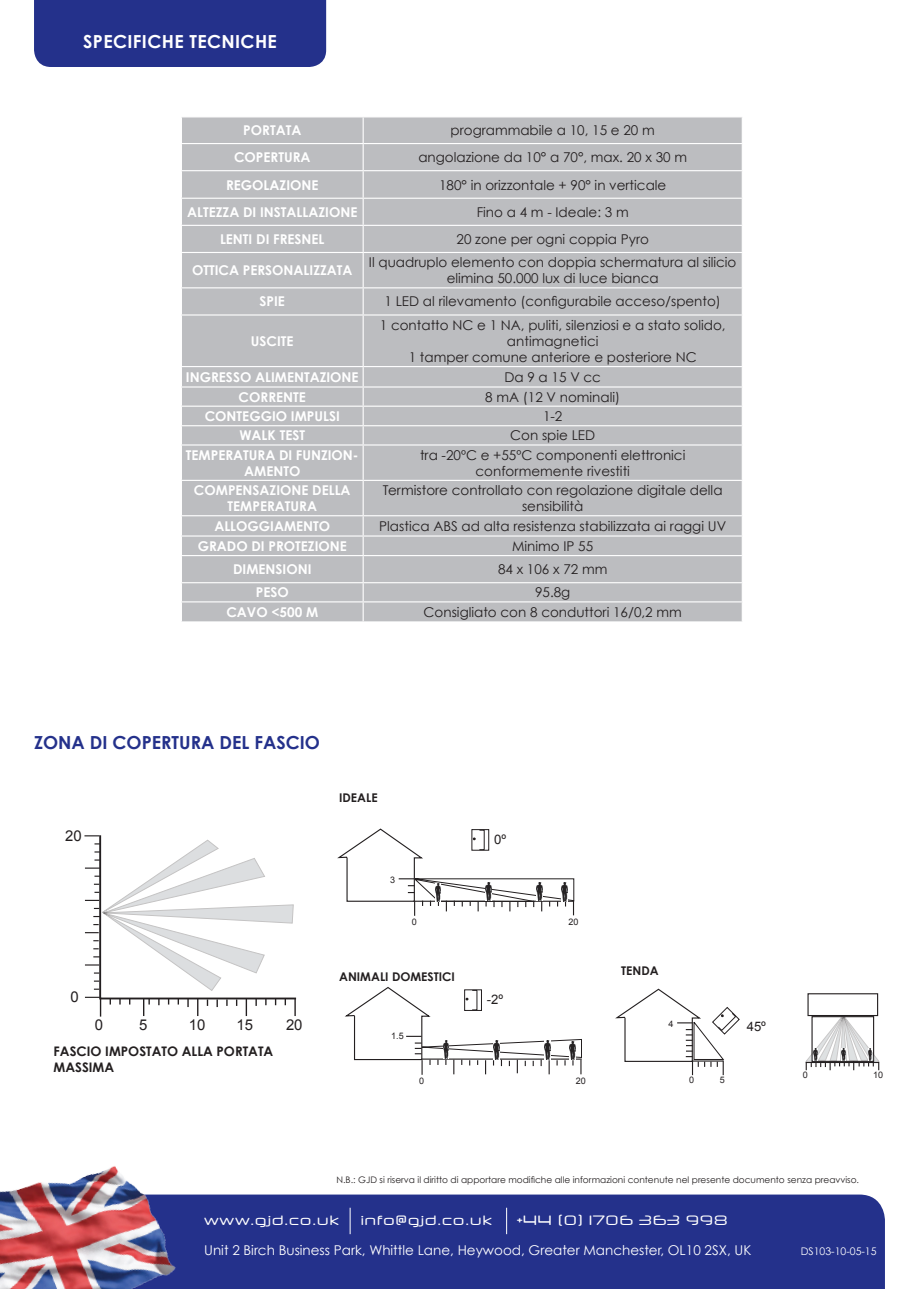
<style>
.page{position:relative;width:919px;height:1289px;background:#fff}
.page>*{position:absolute;margin:0;border:0;box-sizing:border-box;transform-origin:0 0}
.t1{font:700 18px "Century Gothic";color:#24318b}
.t2{font:700 18px "Century Gothic";letter-spacing:.02em;color:#fff}
.t3{font:14.85px "Arial";color:#231f20}
.t4{font:13.5px/16.2px "Century Gothic";color:#231f20;text-align:center}
.t5{font:700 13.5px/16.2px "Century Gothic";color:#fff;text-align:center}
.t6{font:13.5px "Century Gothic";color:#fff}
.t7{font:13.5px "Neuropol X Free";letter-spacing:.02em;color:#fff}
.t8{font:700 13.2px/15.8px "Century Gothic";color:#231f20}
.t9{font:13.05px "Arial";color:#231f20}
.t10{font:700 12px "Century Gothic";color:#231f20}
.t11{font:10.5px "Century Gothic";color:#fff}
.t12{font:9px "Century Gothic";color:#231f20}
.t13{font:9px "Arial";color:#231f20}
</style>
<div class="page">
<div style="left:183px;top:1194px;width:701px;height:94px;background:#24318b"></div>
<div style="left:182px;top:117px;width:559px;height:504px;background:#bcbdc0"></div>
<hr style="left:362px;top:117px;width:2px;height:26px;background:#fff">
<hr style="left:181px;top:143px;width:182px;height:1px;background:#fff">
<hr style="left:363px;top:143px;width:379px;height:1px;background:#fff">
<hr style="left:362px;top:144px;width:2px;height:26px;background:#fff">
<hr style="left:181px;top:170px;width:182px;height:1px;background:#fff">
<hr style="left:363px;top:170px;width:379px;height:1px;background:#fff">
<hr style="left:362px;top:171px;width:2px;height:27px;background:#fff">
<hr style="left:181px;top:198px;width:182px;height:1px;background:#fff">
<hr style="left:363px;top:198px;width:379px;height:1px;background:#fff">
<hr style="left:362px;top:199px;width:2px;height:26px;background:#fff">
<hr style="left:181px;top:225px;width:182px;height:1px;background:#fff">
<hr style="left:363px;top:225px;width:379px;height:1px;background:#fff">
<hr style="left:362px;top:226px;width:2px;height:26px;background:#fff">
<svg style="left:741px;top:117px;width:1px;height:135px"></svg>
<hr style="left:181px;top:252px;width:182px;height:1px;background:#fff">
<hr style="left:363px;top:252px;width:379px;height:1px;background:#fff">
<hr style="left:362px;top:253px;width:2px;height:34px;background:#fff">
<hr style="left:181px;top:287px;width:182px;height:1px;background:#fff">
<hr style="left:363px;top:287px;width:379px;height:1px;background:#fff">
<hr style="left:362px;top:288px;width:2px;height:26px;background:#fff">
<svg style="left:741px;top:288px;width:1px;height:26px"></svg>
<hr style="left:181px;top:314px;width:182px;height:1px;background:#fff">
<hr style="left:363px;top:314px;width:379px;height:1px;background:#fff">
<hr style="left:362px;top:315px;width:2px;height:51px;background:#fff">
<hr style="left:181px;top:366px;width:182px;height:1px;background:#fff">
<hr style="left:363px;top:366px;width:379px;height:1px;background:#fff">
<hr style="left:181px;top:386px;width:182px;height:1px;background:#fff">
<hr style="left:363px;top:386px;width:379px;height:1px;background:#fff">
<hr style="left:181px;top:405px;width:182px;height:2px;background:#fff">
<hr style="left:363px;top:405px;width:379px;height:2px;background:#fff">
<hr style="left:181px;top:425px;width:182px;height:1px;background:#fff">
<hr style="left:363px;top:425px;width:379px;height:1px;background:#fff">
<svg style="left:362px;top:367px;width:2px;height:77px"></svg>
<svg style="left:741px;top:367px;width:1px;height:77px"></svg>
<hr style="left:181px;top:444px;width:182px;height:1px;background:#fff">
<hr style="left:363px;top:444px;width:379px;height:1px;background:#fff">
<hr style="left:362px;top:445px;width:2px;height:35px;background:#fff">
<hr style="left:181px;top:480px;width:182px;height:1px;background:#fff">
<hr style="left:363px;top:480px;width:379px;height:1px;background:#fff">
<hr style="left:362px;top:481px;width:2px;height:34px;background:#fff">
<hr style="left:181px;top:515px;width:182px;height:1px;background:#fff">
<hr style="left:363px;top:515px;width:379px;height:1px;background:#fff">
<hr style="left:181px;top:535px;width:182px;height:1px;background:#fff">
<hr style="left:363px;top:535px;width:379px;height:1px;background:#fff">
<svg style="left:362px;top:516px;width:2px;height:39px"></svg>
<hr style="left:181px;top:555px;width:182px;height:1px;background:#fff">
<hr style="left:363px;top:555px;width:379px;height:1px;background:#fff">
<hr style="left:362px;top:556px;width:2px;height:26px;background:#fff">
<hr style="left:181px;top:582px;width:182px;height:1px;background:#fff">
<hr style="left:363px;top:582px;width:379px;height:1px;background:#fff">
<hr style="left:181px;top:601px;width:182px;height:1px;background:#fff">
<hr style="left:363px;top:601px;width:379px;height:1px;background:#fff">
<svg style="left:362px;top:583px;width:2px;height:38px"></svg>
<svg style="left:741px;top:516px;width:1px;height:105px"></svg>
<svg style="left:337px;top:828px;width:237px;height:87px"></svg>
<svg style="left:84px;top:835px;width:213px;height:181px"></svg>
<div style="left:34px;top:0;width:292px;height:67px;background:#24318b"></div>
<svg style="left:350px;top:1207px;width:1px;height:27px"></svg>
<svg style="left:506px;top:1207px;width:1px;height:27px"></svg>
<img style="left:0;top:1166px;width:183px;height:122px">
<svg style="left:345px;top:987px;width:237px;height:87px"></svg>
<svg style="left:615px;top:988px;width:124px;height:87px"></svg>
<div style="left:807px;top:993px;width:71px;height:23px;border:1px solid #231f20"></div>
<svg style="left:805px;top:1015px;width:74px;height:55px"></svg>
<p class="t2" style="left:83px;top:30px;width:195px">SPECIFICHE TECNICHE</p>
<p class="t5" style="left:243px;top:122px;width:60px">PORTATA</p>
<p class="t4" style="left:450px;top:122px;width:206px">programmabile a 10, 15 e 20 m</p>
<p class="t5" style="left:234px;top:149px;width:78px">COPERTURA</p>
<p class="t4" style="left:418px;top:149px;width:270px">angolazione da 10° a 70°, max. 20 x 30 m</p>
<p class="t5" style="left:226px;top:176px;width:94px">REGOLAZIONE</p>
<p class="t4" style="left:439px;top:176px;width:229px">180° in orizzontale + 90° in verticale</p>
<p class="t5" style="left:187px;top:203px;width:172px">ALTEZZA DI INSTALLAZIONE</p>
<p class="t4" style="left:476px;top:204px;width:153px">Fino a 4 m - Ideale: 3 m</p>
<p class="t5" style="left:220px;top:231px;width:106px">LENTI DI FRESNEL</p>
<p class="t4" style="left:456px;top:231px;width:194px">20 zone per ogni coppia Pyro</p>
<p class="t5" style="left:192px;top:262px;width:162px">OTTICA PERSONALIZZATA</p>
<p class="t4" style="left:369px;top:254px;width:369px">Il quadruplo elemento con doppia schermatura al silicio elimina 50.000 lux di luce bianca</p>
<p class="t5" style="left:259px;top:293px;width:27px">SPIE</p>
<p class="t4" style="left:384px;top:293px;width:338px">1 LED al rilevamento (configurabile acceso/spento)</p>
<p class="t5" style="left:251px;top:332px;width:44px">USCITE</p>
<p class="t4" style="left:380px;top:316px;width:347px">1 contatto NC e 1 NA, puliti, silenziosi e a stato solido, antimagnetici</p>
<p class="t4" style="left:408px;top:349px;width:289px">1 tamper comune anteriore e posteriore NC</p>
<p class="t5" style="left:186px;top:368px;width:174px">INGRESSO ALIMENTAZIONE</p>
<p class="t4" style="left:504px;top:368px;width:98px">Da 9 a 15 V cc</p>
<p class="t5" style="left:239px;top:388px;width:69px">CORRENTE</p>
<p class="t4" style="left:485px;top:388px;width:136px">8 mA (12 V nominali)</p>
<p class="t5" style="left:205px;top:408px;width:136px">CONTEGGIO IMPULSI</p>
<p class="t4" style="left:543px;top:408px;width:21px">1-2</p>
<p class="t5" style="left:239px;top:427px;width:67px">WALK TEST</p>
<p class="t4" style="left:510px;top:427px;width:86px">Con spie LED</p>
<p class="t5" style="left:186px;top:446px;width:174px">TEMPERATURA DI FUNZION-<br>AMENTO</p>
<p class="t4" style="left:420px;top:446px;width:267px">tra -20ºC e +55ºC componenti elettronici conformemente rivestiti</p>
<p class="t5" style="left:194px;top:481px;width:158px">COMPENSAZIONE DELLA<br>TEMPERATURA</p>
<p class="t4" style="left:383px;top:482px;width:341px">Termistore controllato con regolazione digitale della sensibilità</p>
<p class="t5" style="left:214px;top:517px;width:117px">ALLOGGIAMENTO</p>
<p class="t4" style="left:379px;top:518px;width:348px">Plastica ABS ad alta resistenza stabilizzata ai raggi UV</p>
<p class="t5" style="left:198px;top:537px;width:151px">GRADO DI PROTEZIONE</p>
<p class="t4" style="left:512px;top:537px;width:83px">Minimo IP 55</p>
<p class="t5" style="left:233px;top:561px;width:80px">DIMENSIONI</p>
<p class="t4" style="left:498px;top:561px;width:111px">84 x 106 x 72 mm</p>
<p class="t5" style="left:256px;top:584px;width:34px">PESO</p>
<p class="t4" style="left:535px;top:584px;width:37px">95.8g</p>
<p class="t5" style="left:226px;top:603px;width:93px">CAVO &lt;500 M</p>
<p class="t4" style="left:423px;top:604px;width:260px">Consigliato con 8 conduttori 16/0,2 mm</p>
<p class="t1" style="left:34px;top:730px;width:287px">ZONA DI COPERTURA DEL FASCIO</p>
<p class="t3" style="left:65px;top:826px;width:18px">20</p>
<p class="t3" style="left:71px;top:986px;width:10px">0</p>
<p class="t3" style="left:95px;top:1015px;width:10px">0</p>
<p class="t3" style="left:139px;top:1015px;width:10px">5</p>
<p class="t3" style="left:189px;top:1014px;width:18px">10</p>
<p class="t3" style="left:237px;top:1015px;width:18px">15</p>
<p class="t3" style="left:286px;top:1014px;width:18px">20</p>
<p class="t8" style="left:54px;top:1042px;width:221px">FASCIO IMPOSTATO ALLA PORTATA<br>MASSIMA</p>
<p class="t10" style="left:339px;top:790px;width:40px">IDEALE</p>
<p class="t13" style="left:390px;top:873px;width:7px">3</p>
<p class="t9" style="left:494px;top:830px;width:14px">0º</p>
<p class="t13" style="left:412px;top:915px;width:7px">0</p>
<p class="t13" style="left:568px;top:915px;width:12px">20</p>
<p class="t10" style="left:339px;top:968px;width:117px">ANIMALI DOMESTICI</p>
<p class="t13" style="left:391px;top:1029px;width:14px">1.5</p>
<p class="t9" style="left:486px;top:990px;width:18px">-2º</p>
<p class="t13" style="left:419px;top:1074px;width:7px">0</p>
<p class="t13" style="left:576px;top:1074px;width:12px">20</p>
<p class="t10" style="left:621px;top:962px;width:39px">TENDA</p>
<p class="t13" style="left:668px;top:1017px;width:7px">4</p>
<p class="t9" style="left:746px;top:1017px;width:21px">45º</p>
<p class="t13" style="left:689px;top:1073px;width:7px">0</p>
<p class="t13" style="left:719px;top:1073px;width:7px">5</p>
<p class="t13" style="left:802px;top:1068px;width:7px">0</p>
<p class="t13" style="left:873px;top:1069px;width:12px">10</p>
<p class="t12" style="left:336px;top:1173px;width:524px">N.B.: GJD si riserva il diritto di apportare modifiche alle informazioni contenute nel presente documento senza preavviso.</p>
<p class="t7" style="left:204px;top:1211px;width:137px">www.gjd.co.uk</p>
<p class="t7" style="left:360px;top:1211px;width:133px">info@gjd.co.uk</p>
<p class="t7" style="left:517px;top:1211px;width:213px">+44 (0) 1706 363 998</p>
<p class="t6" style="left:204px;top:1241px;width:548px">Unit 2 Birch Business Park, Whittle Lane, Heywood, Greater Manchester, OL10 2SX, UK</p>
<p class="t11" style="left:800px;top:1244px;width:77px">DS103-10-05-15</p>
</div>
